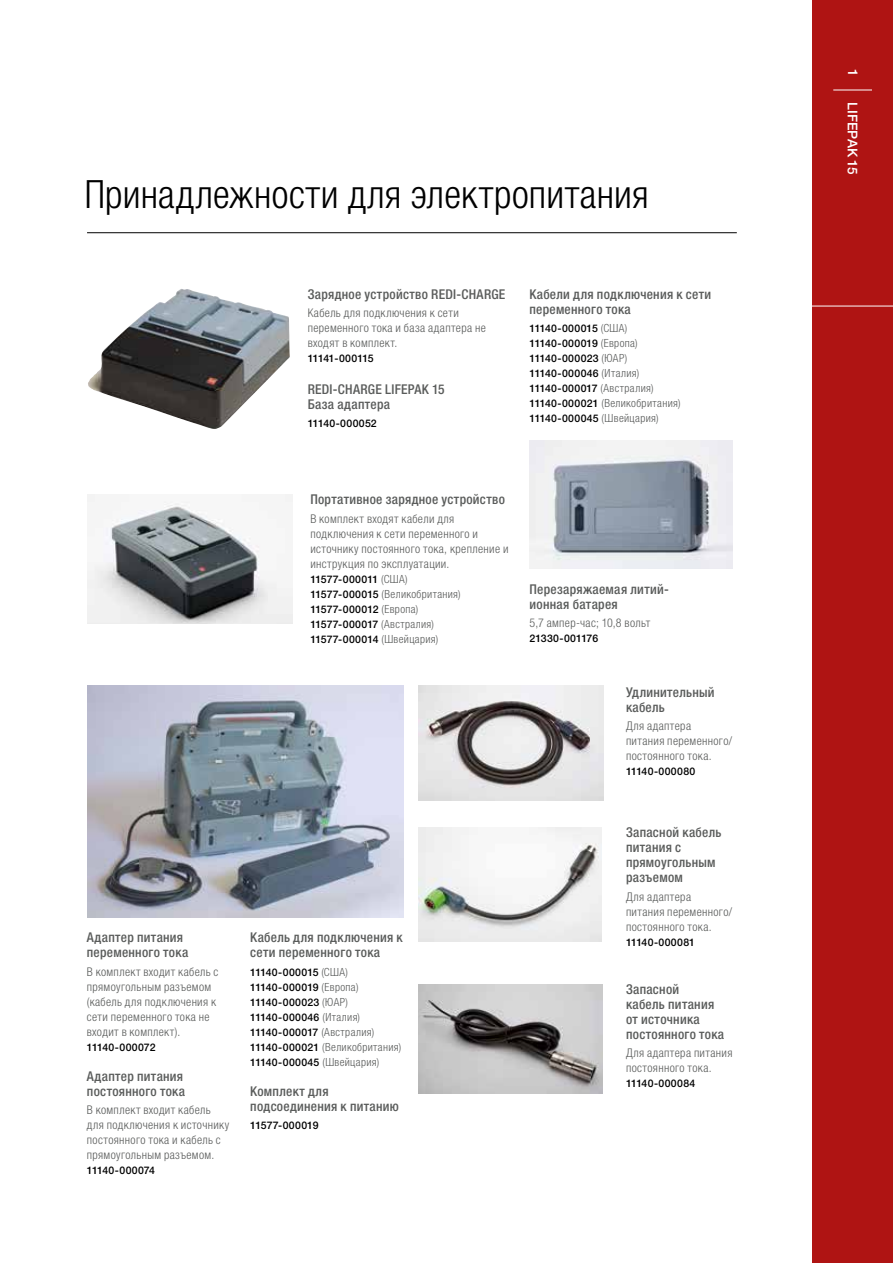
<style>
.page{position:relative;width:893px;height:1263px;background:#fff}
.page>*{position:absolute;margin:0;border:0;box-sizing:border-box;transform-origin:0 0}
.t1{font:300 condensed 39px "Helvetica Neue LTW1 G";letter-spacing:.01em;color:#000}
.t2{font:500 condensed 13.5px/15px "Helvetica Neue LTW1 G";letter-spacing:.02em;color:#5a5c5b}
.t3{font:500 13.5px "Helvetica Neue LTW1 G";letter-spacing:.005em;color:#fff}
.t4{font:300 condensed 12px/15px "Helvetica Neue LTW1 G";letter-spacing:.03em;color:#5a5c5b}
.t5{font:300 condensed 11.25px "Helvetica Neue LTW1 G";letter-spacing:.03em;color:#5a5c5b}
.t6{font:500 10.5px/15px "Helvetica Neue LTW1 G";letter-spacing:.02em;color:#000}
.t7{font:500 10.5px "Helvetica Neue LTW1 G";letter-spacing:-.04em;color:#000}
.s1{font-weight:300;font-stretch:condensed;font-size:11.25px;color:#5a5c5b}
.s2{font-weight:500;font-stretch:normal;font-size:10.5px;color:#000}
</style>
<div class="page">
<div style="left:812px;top:0;width:81px;height:1263px;background:#af1413"></div>
<hr style="left:833px;top:90px;width:39px;height:1px;background:#fff">
<hr style="left:805px;top:306px;width:88px;height:1px;background:#fff">
<hr style="left:87px;top:232px;width:650px;height:1px;background:#000">
<img style="left:88px;top:495px;width:205px;height:128px">
<img style="left:88px;top:289px;width:202px;height:140px">
<img style="left:529px;top:440px;width:203px;height:129px">
<img style="left:419px;top:686px;width:184px;height:114px">
<img style="left:419px;top:828px;width:182px;height:113px">
<img style="left:87px;top:686px;width:316px;height:232px">
<img style="left:419px;top:984px;width:183px;height:109px">
<h1 class="t1" style="left:85px;top:171px;width:565px">Принадлежности для электропитания</h1>
<p class="t2" style="left:308px;top:287px;width:199px">Зарядное устройство REDI-CHARGE</p>
<p class="t4" style="left:308px;top:305px;width:180px">Кабель для подключения к сети переменного тока и база адаптера не входят в комплект.</p>
<p class="t7" style="left:308px;top:352px;width:68px">11141-000115</p>
<p class="t2" style="left:308px;top:382px;width:138px">REDI-CHARGE LIFEPAK 15<br>База адаптера</p>
<p class="t6" style="left:308px;top:416px;width:71px">11140-000052</p>
<p class="t2" style="left:529px;top:286px;width:183px">Кабели для подключения к сети переменного тока</p>
<p class="t6" style="left:529px;top:321px;width:126px">11140-000015 <span class="s1">(США)<br></span>11140-000019 <span class="s1">(Европа)<br></span>11140-000023 <span class="s1">(ЮАР)<br></span>11140-000046 <span class="s1">(Италия)<br></span>11140-000017 <span class="s1">(Австралия)</span></p>
<p class="t5" style="left:529px;top:396px;width:153px"><span class="s2">11140-000021</span> (Великобритания)</p>
<p class="t6" style="left:529px;top:411px;width:131px">11140-000045 <span class="s1">(Швейцария)</span></p>
<p class="t2" style="left:310px;top:492px;width:196px">Портативное зарядное устройство</p>
<p class="t4" style="left:310px;top:511px;width:200px">В комплект входят кабели для подключения к сети переменного и источнику постоянного тока, крепление и инструкция по эксплуатации.</p>
<p class="t6" style="left:310px;top:571px;width:99px">11577-000011 <span class="s1">(США)</span></p>
<p class="t5" style="left:310px;top:587px;width:152px"><span class="s2">11577-000015</span> (Великобритания)</p>
<p class="t6" style="left:310px;top:601px;width:129px">11577-000012 <span class="s1">(Европа)<br></span>11577-000017 <span class="s1">(Австралия)<br></span>11577-000014 <span class="s1">(Швейцария)</span></p>
<p class="t2" style="left:529px;top:581px;width:141px">Перезаряжаемая литий&shy;ионная батарея</p>
<p class="t4" style="left:529px;top:615px;width:122px">5,7 ампер-час; 10,8 вольт</p>
<p class="t6" style="left:529px;top:630px;width:70px">21330-001176</p>
<p class="t2" style="left:626px;top:685px;width:90px">Удлинительный кабель</p>
<p class="t4" style="left:626px;top:718px;width:108px">Для адаптера питания переменного/ постоянного тока.</p>
<p class="t6" style="left:626px;top:764px;width:71px">11140-000080</p>
<p class="t2" style="left:626px;top:825px;width:97px">Запасной кабель питания с прямоугольным разъемом</p>
<p class="t4" style="left:626px;top:889px;width:108px">Для адаптера питания переменного/ постоянного тока.</p>
<p class="t2" style="left:87px;top:930px;width:98px">Адаптер питания</p>
<p class="t6" style="left:626px;top:934px;width:71px">11140-000081</p>
<p class="t2" style="left:87px;top:945px;width:103px">переменного тока</p>
<p class="t4" style="left:87px;top:964px;width:133px">В комплект входит кабель с прямоугольным разъемом (кабель для подключения к сети переменного тока не входит в комплект).</p>
<p class="t6" style="left:87px;top:1039px;width:70px">11140-000072</p>
<p class="t2" style="left:87px;top:1068px;width:100px">Адаптер питания постоянного тока</p>
<p class="t4" style="left:87px;top:1102px;width:144px">В комплект входит кабель для подключения к источнику постоянного тока и кабель с прямоугольным разъемом.</p>
<p class="t6" style="left:87px;top:1162px;width:70px">11140-000074</p>
<p class="t2" style="left:250px;top:930px;width:154px">Кабель для подключения к сети переменного тока</p>
<p class="t6" style="left:250px;top:964px;width:126px">11140-000015 <span class="s1">(США)<br></span>11140-000019 <span class="s1">(Европа)<br></span>11140-000023 <span class="s1">(ЮАР)<br></span>11140-000046 <span class="s1">(Италия)<br></span>11140-000017 <span class="s1">(Австралия)</span></p>
<p class="t5" style="left:250px;top:1040px;width:153px"><span class="s2">11140-000021</span> (Великобритания)</p>
<p class="t6" style="left:250px;top:1054px;width:131px">11140-000045 <span class="s1">(Швейцария)</span></p>
<p class="t2" style="left:250px;top:1083px;width:150px">Комплект для подсоединения к питанию</p>
<p class="t6" style="left:250px;top:1118px;width:70px">11577-000019</p>
<p class="t2" style="left:626px;top:982px;width:100px">Запасной<br>кабель питания от источника постоянного тока</p>
<p class="t4" style="left:626px;top:1046px;width:108px">Для адаптера питания постоянного тока.</p>
<p class="t6" style="left:626px;top:1076px;width:71px">11140-000084</p>
<p class="t3" style="left:861px;top:69px;width:9px;rotate:90deg">1</p>
<p class="t3" style="left:861px;top:102px;width:74px;rotate:90deg">LIFEPAK 15</p>
</div>
